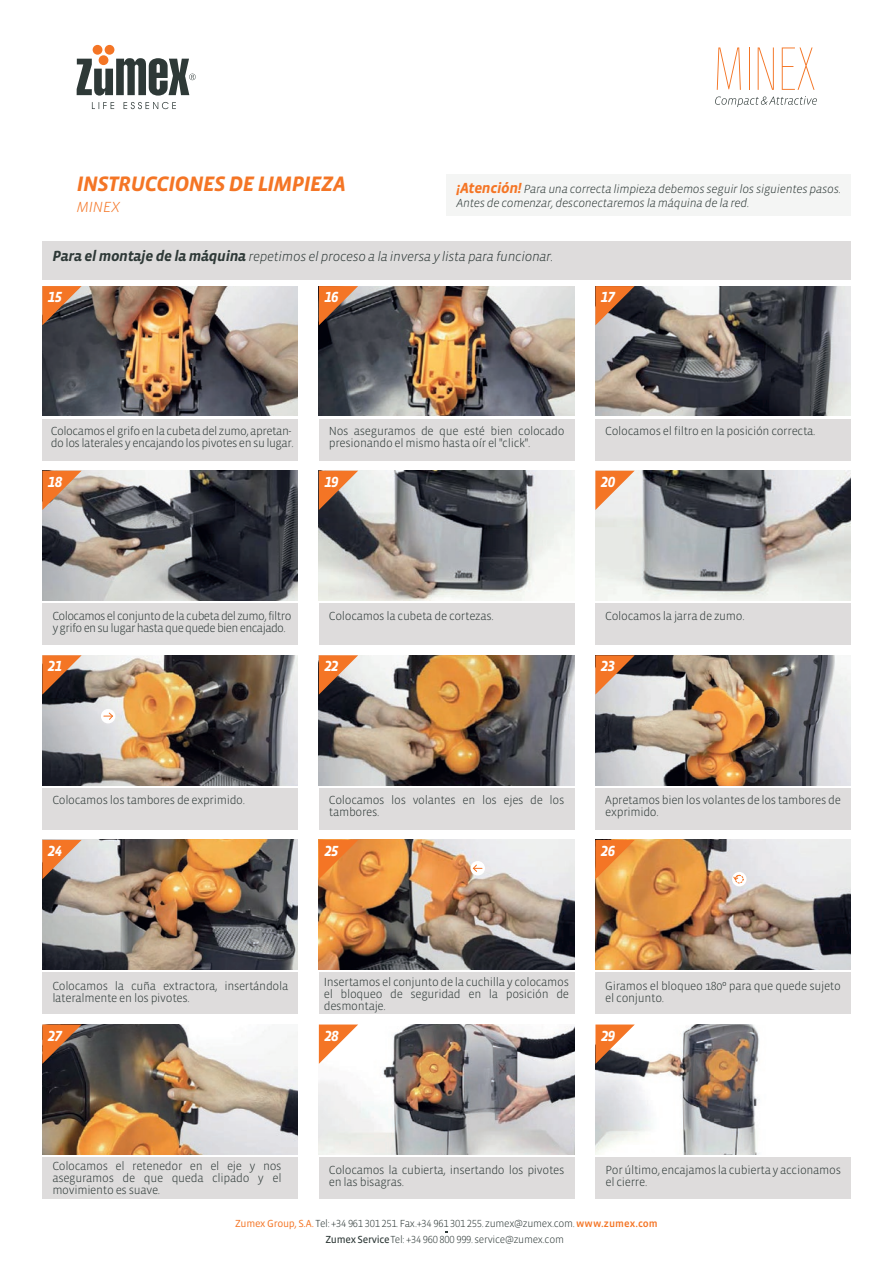
<style>
.page{position:relative;width:893px;height:1263px;background:#fff}
.page>*{position:absolute;margin:0;border:0;box-sizing:border-box;transform-origin:0 0}
.t1{font:italic 700 21.45px "Vista Sans";letter-spacing:-.025em;color:#f47525}
.t2{font:15px "Vista Sans Alt Bold Ita";letter-spacing:-.04em;color:#fff}
.t3{font:italic 300 15px "Vista Sans";letter-spacing:-.01em;color:#f47525}
.t4{font:italic 300 13.5px "Vista Sans";letter-spacing:-.025em;color:#2e3937}
.t5{font:300 12px/12px "Vista Sans";letter-spacing:-.025em;color:#2e3937}
.t6{font:italic 300 12px/14.4px "Vista Sans";letter-spacing:-.025em;color:#2e3937}
.t7{font:300 12px "Vista Sans";letter-spacing:-.05em;color:#2e3937}
.t8{font:300 10.5px "Vista Sans";letter-spacing:-.025em;color:#2e3937}
.s1{font-weight:700;font-size:15px;color:#f47525}
.s2{font-weight:700;font-size:15px}
.s3{font-weight:400;color:#f47525}
.s4{font-family:"Vista Sans Alt"}
.s5{font-family:"Vista Sans Med";font-weight:400;color:#f47525}
.s6{font-family:"Vista Sans Reg";font-weight:400}
</style>
<div class="page">
<img style="left:42px;top:471px;width:256px;height:129px">
<img style="left:42px;top:286px;width:256px;height:130px">
<img style="left:319px;top:840px;width:255px;height:130px">
<div style="left:470px;top:861px;width:15px;height:14px;background:#fff;border-radius:50%"></div>
<svg style="left:473px;top:864px;width:9px;height:8px"></svg>
<img style="left:42px;top:655px;width:256px;height:130px">
<div style="left:101px;top:709px;width:14px;height:14px;background:#fff;border-radius:50%"></div>
<svg style="left:104px;top:712px;width:9px;height:8px"></svg>
<img style="left:595px;top:840px;width:256px;height:130px">
<svg style="left:732px;top:872px;width:14px;height:14px"></svg>
<svg style="left:733px;top:875px;width:7px;height:5px"></svg>
<div style="left:735px;top:875px;width:8px;height:8px;border:1px dashed #f47525;border-radius:50%"></div>
<div style="left:447px;top:174px;width:404px;height:41px;background:#f4f5f4"></div>
<img style="left:319px;top:286px;width:255px;height:130px">
<img style="left:595px;top:286px;width:256px;height:130px">
<div style="left:42px;top:419px;width:256px;height:41px;background:#dedcdc"></div>
<img style="left:319px;top:471px;width:255px;height:129px">
<img style="left:595px;top:471px;width:256px;height:129px">
<img style="left:319px;top:655px;width:255px;height:130px">
<img style="left:595px;top:655px;width:256px;height:130px">
<img style="left:42px;top:1024px;width:256px;height:130px">
<img style="left:319px;top:1024px;width:255px;height:130px">
<img style="left:42px;top:840px;width:256px;height:130px">
<div style="left:319px;top:419px;width:255px;height:41px;background:#dedcdc"></div>
<div style="left:595px;top:419px;width:255px;height:41px;background:#dedcdc"></div>
<div style="left:42px;top:788px;width:256px;height:41px;background:#dedcdc"></div>
<div style="left:319px;top:788px;width:255px;height:41px;background:#dedcdc"></div>
<div style="left:595px;top:788px;width:255px;height:41px;background:#dedcdc"></div>
<div style="left:42px;top:973px;width:256px;height:41px;background:#dedcdc"></div>
<div style="left:319px;top:973px;width:255px;height:41px;background:#dedcdc"></div>
<div style="left:595px;top:973px;width:255px;height:41px;background:#dedcdc"></div>
<div style="left:42px;top:1157px;width:256px;height:41px;background:#dedcdc"></div>
<div style="left:319px;top:1157px;width:255px;height:41px;background:#dedcdc"></div>
<div style="left:319px;top:603px;width:255px;height:41px;background:#dedcdc"></div>
<div style="left:42px;top:603px;width:256px;height:41px;background:#dedcdc"></div>
<div style="left:595px;top:603px;width:255px;height:41px;background:#dedcdc"></div>
<svg style="left:42px;top:286px;width:40px;height:39px;background:#9f623d"></svg>
<svg style="left:319px;top:286px;width:39px;height:39px;background:#a0613c"></svg>
<svg style="left:595px;top:286px;width:40px;height:39px;background:#a26440"></svg>
<svg style="left:42px;top:471px;width:40px;height:39px;background:#d38f63"></svg>
<svg style="left:319px;top:471px;width:39px;height:39px;background:#bf835d"></svg>
<svg style="left:595px;top:471px;width:40px;height:39px;background:#f0b38b"></svg>
<svg style="left:42px;top:655px;width:40px;height:40px;background:#8f5331"></svg>
<svg style="left:319px;top:655px;width:39px;height:40px;background:#af724d"></svg>
<svg style="left:595px;top:655px;width:40px;height:40px;background:#cb8e6a"></svg>
<svg style="left:42px;top:840px;width:40px;height:39px;background:#d1936e"></svg>
<svg style="left:319px;top:840px;width:39px;height:39px;background:#eb8032"></svg>
<svg style="left:595px;top:840px;width:40px;height:39px;background:#f1913c"></svg>
<svg style="left:42px;top:1024px;width:40px;height:40px;background:#925532"></svg>
<svg style="left:319px;top:1024px;width:39px;height:40px"></svg>
<img style="left:595px;top:1024px;width:165px;height:130px">
<div style="left:595px;top:1157px;width:256px;height:41px;background:#dedcdc"></div>
<svg style="left:595px;top:1024px;width:40px;height:40px"></svg>
<svg style="left:77px;top:45px;width:119px;height:64px"></svg>
<svg style="left:715px;top:96px;width:102px;height:11px"></svg>
<svg style="left:717px;top:47px;width:24px;height:43px"></svg>
<hr style="left:748px;top:47px;width:1px;height:43px;background:#f47525">
<svg style="left:758px;top:47px;width:16px;height:43px"></svg>
<svg style="left:782px;top:47px;width:32px;height:43px"></svg>
<div style="left:42px;top:241px;width:808px;height:38px;background:#dedcdc"></div>
<h1 class="t1" style="left:77px;top:173px;width:271px">INSTRUCCIONES DE LIMPIEZA</h1>
<p class="t3" style="left:77px;top:200px;width:45px">MINEX</p>
<p class="t6" style="left:457px;top:182px;width:386px"><span class="s1">¡Atención!</span> Para una correcta limpieza debemos seguir los siguientes pasos.<br>Antes de comenzar, desconectaremos la máquina de la red.</p>
<p class="t4" style="left:52px;top:250px;width:503px"><span class="s2">Para el montaje de la máquina</span> repetimos el proceso a la inversa y lista para funcionar.</p>
<p class="t2" style="left:48px;top:289px;width:16px">15</p>
<p class="t2" style="left:324px;top:289px;width:16px">16</p>
<p class="t2" style="left:601px;top:289px;width:16px">17</p>
<p class="t5" style="left:51px;top:426px;width:244px">Colocamos el grifo en la cubeta del zumo, apretan&shy;do los laterales y encajando los pivotes en su lugar.</p>
<p class="t5" style="left:329px;top:426px;width:237px">Nos aseguramos de que esté bien colocado presionando el mismo hasta oír el "click".</p>
<p class="t5" style="left:605px;top:426px;width:212px">Colocamos el filtro en la posición correcta.</p>
<p class="t2" style="left:48px;top:474px;width:16px">18</p>
<p class="t2" style="left:324px;top:474px;width:16px">19</p>
<p class="t2" style="left:601px;top:474px;width:16px">20</p>
<p class="t7" style="left:52px;top:610px;width:241px">Colocamos el conjunto de la cubeta del zumo, filtro</p>
<p class="t5" style="left:329px;top:610px;width:166px">Colocamos la cubeta de cortezas.</p>
<p class="t7" style="left:52px;top:622px;width:235px">y grifo en su lugar hasta que quede bien encajado.</p>
<p class="t5" style="left:605px;top:610px;width:141px">Colocamos la jarra de zumo.</p>
<p class="t2" style="left:48px;top:659px;width:16px">21</p>
<p class="t2" style="left:324px;top:659px;width:16px">22</p>
<p class="t2" style="left:601px;top:659px;width:16px">23</p>
<p class="t5" style="left:52px;top:795px;width:194px">Colocamos los tambores de exprimido.</p>
<p class="t5" style="left:329px;top:795px;width:237px">Colocamos los volantes en los ejes de los tambores.</p>
<p class="t5" style="left:605px;top:795px;width:237px">Apretamos bien los volantes de los tambores de exprimido.</p>
<p class="t2" style="left:48px;top:843px;width:16px">24</p>
<p class="t2" style="left:324px;top:843px;width:16px">25</p>
<p class="t2" style="left:601px;top:843px;width:16px">26</p>
<p class="t5" style="left:52px;top:980px;width:238px">Colocamos la cuña extractora, insertándola lateralmente en los pivotes.</p>
<p class="t5" style="left:324px;top:976px;width:247px;text-align:justify">Insertamos el conjunto de la cuchilla y colocamos el bloqueo de seguridad en la posición de desmontaje.</p>
<p class="t5" style="left:605px;top:980px;width:237px">Giramos el bloqueo 180º para que quede sujeto el conjunto.</p>
<p class="t2" style="left:48px;top:1028px;width:16px">27</p>
<p class="t2" style="left:324px;top:1028px;width:16px">28</p>
<p class="t2" style="left:601px;top:1028px;width:16px">29</p>
<p class="t5" style="left:52px;top:1160px;width:231px;text-align:justify">Colocamos el retenedor en el eje y nos aseguramos de que queda clipado y el movimiento es suave.</p>
<p class="t5" style="left:329px;top:1164px;width:237px">Colocamos la cubierta, insertando los pivotes en las bisagras.</p>
<p class="t5" style="left:605px;top:1164px;width:237px">Por último, encajamos la cubierta y accionamos el cierre.</p>
<p class="t8" style="left:235px;top:1218px;width:424px"><span class="s3">Zumex Group, S.A.</span> Tel: <span class="s4">+34 961 301 251</span>. Fax.<span class="s4">+34 961 301 255</span>. zumex@zumex.com. <span class="s5">www.zumex.com</span></p>
<p class="t8" style="left:325px;top:1234px;width:240px"><span class="s6">Zumex Service</span>Tel: <span class="s4">+34 960 800 999</span> . service@zumex.com</p>
</div>
